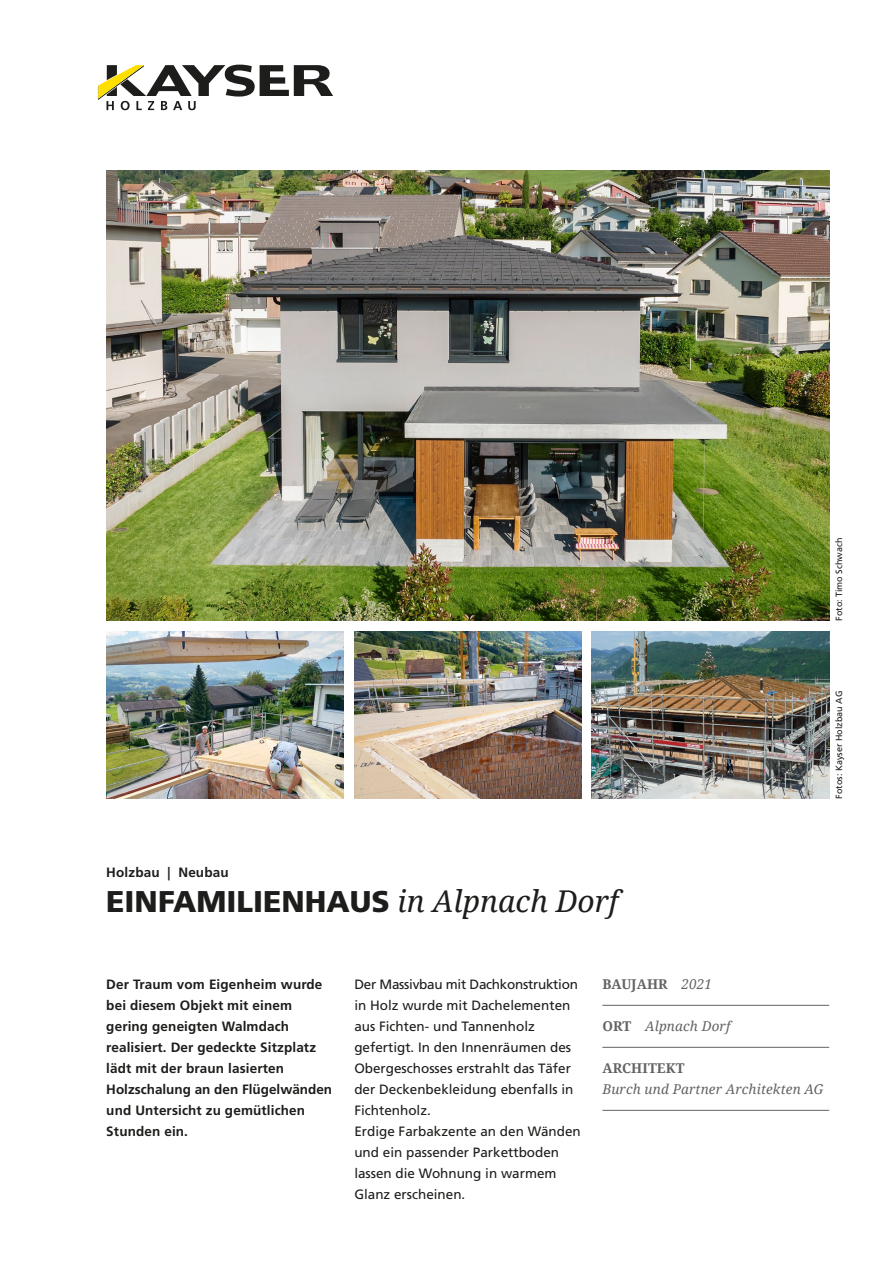
<style>
.page{position:relative;width:893px;height:1263px;background:#fff}
.page>*{position:absolute;margin:0;border:0;box-sizing:border-box;transform-origin:0 0}
.t1{font:900 30px "Frutiger LT Std";color:#1d1d1b}
.t2{font:13.5px/21px "Frutiger LT Std";color:#1d1d1b}
.t3{font:700 13.5px/21px "Frutiger LT Std";letter-spacing:.01em;color:#1d1d1b}
.t4{font:italic 13.5px "Droid Serif";letter-spacing:.01em;color:#646363}
.t5{font:700 13.5px "Droid Serif";letter-spacing:.01em;color:#646363}
.t6{font:9px "Frutiger LT Std";color:#1d1d1b}
.s1{font-family:"Droid Serif";font-weight:400;font-style:italic}
.s2{font-weight:400;font-style:italic}
.s3{font-weight:700;font-style:normal}
</style>
<div class="page">
<img style="left:354px;top:631px;width:227px;height:168px">
<img style="left:592px;top:631px;width:237px;height:168px">
<img style="left:106px;top:631px;width:238px;height:168px">
<img style="left:106px;top:170px;width:723px;height:451px">
<svg style="left:98px;top:65px;width:235px;height:45px"></svg>
<hr style="left:602px;top:1005px;width:227px;height:1px;background:#646363">
<hr style="left:602px;top:1047px;width:227px;height:1px;background:#646363">
<hr style="left:602px;top:1110px;width:227px;height:1px;background:#646363">
<p class="t6" style="left:834px;top:621px;width:85px;rotate:-90deg">Foto: Timo Schwach</p>
<p class="t6" style="left:834px;top:799px;width:110px;rotate:-90deg">Fotos: Kayser Holzbau AG</p>
<p class="t3" style="left:106px;top:861px;width:124px">Holzbau | Neubau</p>
<h1 class="t1" style="left:106px;top:883px;width:513px">EINFAMILIENHAUS <span class="s1">in Alpnach Dorf</span></h1>
<p class="t3" style="left:106px;top:974px;width:227px">Der Traum vom Eigenheim wurde bei diesem Objekt mit einem gering geneigten Walmdach realisiert. Der gedeckte Sitzplatz lädt mit der braun lasierten<br>Holzschalung an den Flügelwänden und Untersicht zu gemütlichen<br>Stunden ein.</p>
<p class="t2" style="left:354px;top:974px;width:228px">Der Massivbau mit Dachkonstruktion in Holz wurde mit Dachelementen aus Fichten- und Tannenholz gefertigt. In den Innenräumen des<br>Obergeschosses erstrahlt das Täfer der Deckenbekleidung ebenfalls in<br>Fichtenholz.<br>Erdige Farbakzente an den Wänden und ein passender Parkettboden lassen die Wohnung in warmem<br>Glanz erscheinen.</p>
<p class="t5" style="left:602px;top:975px;width:111px">BAUJAHR <span class="s2">2021</span></p>
<p class="t4" style="left:602px;top:1017px;width:129px"><span class="s3">ORT</span> Alpnach Dorf</p>
<p class="t5" style="left:602px;top:1059px;width:84px">ARCHITEKT</p>
<p class="t4" style="left:602px;top:1080px;width:223px">Burch und Partner Architekten AG</p>
</div>
